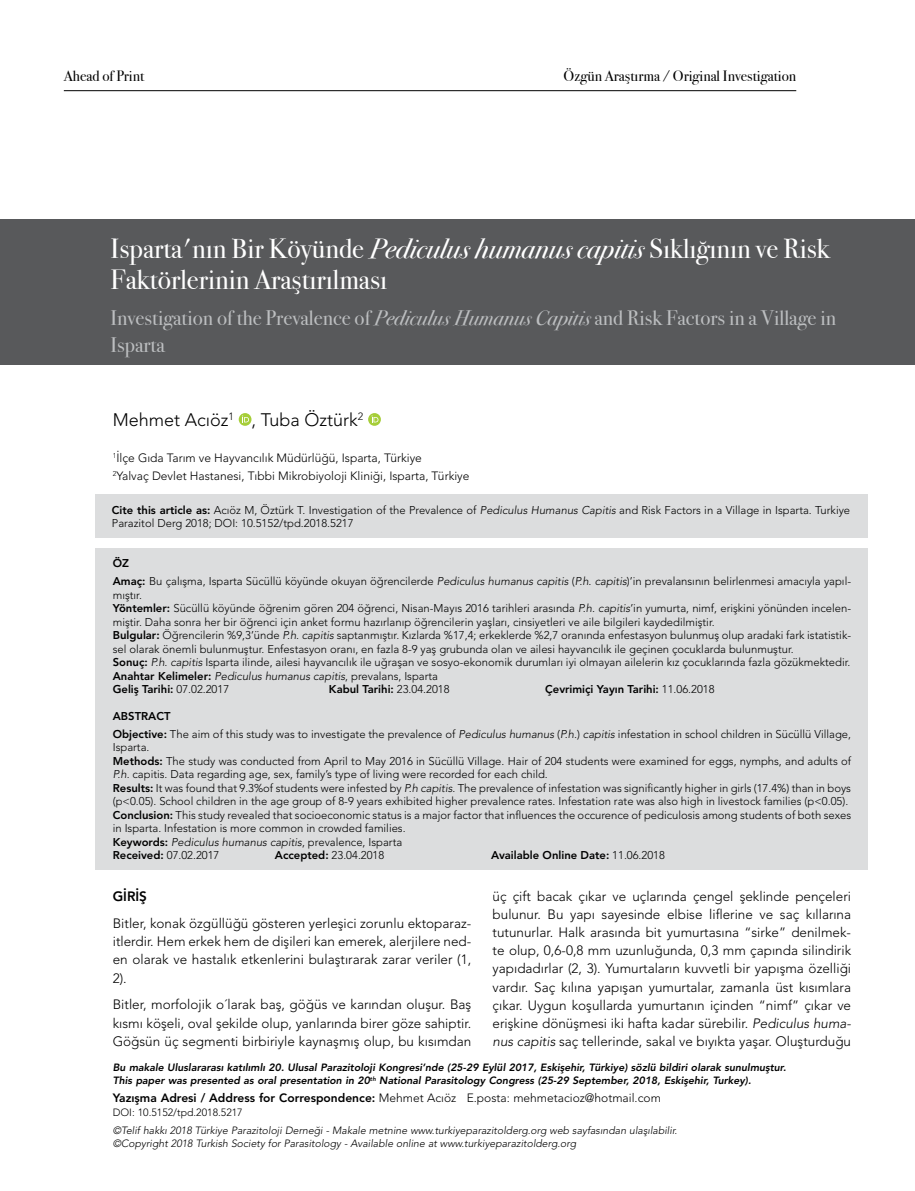
<style>
.page{position:relative;width:915px;height:1191px;background:#fff}
.page>*{position:absolute;margin:0;border:0;box-sizing:border-box;transform-origin:0 0}
.t1{font:27.75px/31.5px "Bodoni Svty Two ITCTT Book";color:#fff}
.t2{font:21px/27px "Bodoni Svty Two ITCTT Book";color:#bcbec0}
.t3{font:300 18px "Avenir LT Std";color:#000}
.t4{font:15px "Bodoni Svty Two ITCTT Book";color:#000}
.t5{font:300 13.5px/18.1px "Avenir LT Std";color:#000;text-align:justify}
.t6{font:800 13.5px "Avenir LT Std";color:#000}
.t7{font:300 12px/17.1px "Avenir LT Std";color:#000}
.t8{font:300 11.25px/13.5px "Avenir LT Std";color:#000}
.t9{font:800 11.25px "Avenir LT Std";color:#000}
.t10{font:italic 800 10.5px/13.5px "Avenir LT Std";color:#000}
.t11{font:italic 300 10.5px/13.5px "Avenir LT Std";color:#000}
.t12{font:300 10.5px "Avenir LT Std";color:#000}
.s1{font-family:"Bodoni Svty Two ITCTT Book Ita"}
.s2{font-weight:800}
.s3{font-style:italic}
.s4{font-weight:300}
</style>
<div class="page">
<hr style="left:64px;top:90px;width:732px;height:1px;background:#000">
<div style="left:0;top:219px;width:914px;height:146px;background:#58595b"></div>
<div style="left:96px;top:548px;width:771px;height:322px;background:#dcddde"></div>
<div style="left:95px;top:494px;width:772px;height:44px;background:#dcddde"></div>
<svg style="left:239px;top:413px;width:12px;height:13px"></svg>
<svg style="left:242px;top:415px;width:7px;height:7px"></svg>
<svg style="left:368px;top:413px;width:13px;height:13px"></svg>
<svg style="left:371px;top:415px;width:7px;height:7px"></svg>
<h3 class="t4" style="left:64px;top:64px;width:82px">Ahead of Print</h3>
<h3 class="t4" style="left:563px;top:64px;width:234px">Özgün Araştırma / Original Investigation</h3>
<h1 class="t1" style="left:111px;top:230px;width:720px">Isparta'nın Bir Köyünde <span class="s1">Pediculus humanus capitis</span> Sıklığının ve Risk<br>Faktörlerinin Araştırılması</h1>
<h2 class="t2" style="left:111px;top:302px;width:726px">Investigation of the Prevalence of <span class="s1">Pediculus Humanus Capitis</span> and Risk Factors in a Village in<br>Isparta</h2>
<h3 class="t3" style="left:113px;top:409px;width:252px">Mehmet Acıöz<sup>1</sup> , Tuba Öztürk<sup>2</sup></h3>
<p class="t7" style="left:113px;top:450px;width:358px"><sup>1</sup>İlçe Gıda Tarım ve Hayvancılık Müdürlüğü, Isparta, Türkiye<br><sup>2</sup>Yalvaç Devlet Hastanesi, Tıbbi Mikrobiyoloji Kliniği, Isparta, Türkiye</p>
<p class="t8" style="left:112px;top:503px;width:739px"><span class="s2">Cite this article as:</span> Acıöz M, Öztürk T. Investigation of the Prevalence of <span class="s3">Pediculus Humanus Capitis</span> and Risk Factors in a Village in Isparta. Turkiye<br>Parazitol Derg 2018; DOI: 10.5152/tpd.2018.5217</p>
<p class="t8" style="left:113px;top:554px;width:739px;line-height:17.7px"><span class="s2">ÖZ<br>Amaç:</span> Bu çalışma, Isparta Sücüllü köyünde okuyan öğrencilerde <span class="s3">Pediculus humanus capitis</span> (<span class="s3">P.h. capitis</span>)’in prevalansının belirlenmesi amacıyla yapıl-</p>
<p class="t8" style="left:113px;top:588px;width:739px">mıştır.<br><span class="s2">Yöntemler:</span> Sücüllü köyünde öğrenim gören 204 öğrenci, Nisan-Mayıs 2016 tarihleri arasında <span class="s3">P.h. capitis</span>’in yumurta, nimf, erişkini yönünden incelen&shy;miştir. Daha sonra her bir öğrenci için anket formu hazırlanıp öğrencilerin yaşları, cinsiyetleri ve aile bilgileri kaydedilmiştir.<br><span class="s2">Bulgular:</span> Öğrencilerin %9,3’ünde <span class="s3">P.h. capitis</span> saptanmıştır. Kızlarda %17,4; erkeklerde %2,7 oranında enfestasyon bulunmuş olup aradaki fark istatistik&shy;sel olarak önemli bulunmuştur. Enfestasyon oranı, en fazla 8-9 yaş grubunda olan ve ailesi hayvancılık ile geçinen çocuklarda bulunmuştur.<br><span class="s2">Sonuç:</span> <span class="s3">P.h. capitis</span> Isparta ilinde, ailesi hayvancılık ile uğraşan ve sosyo-ekonomik durumları iyi olmayan ailelerin kız çocuklarında fazla gözükmektedir.<br><span class="s2">Anahtar Kelimeler:</span> <span class="s3">Pediculus humanus capitis</span>, prevalans, Isparta<br><span class="s2">Geliş Tarihi:</span> 07.02.2017</p>
<p class="t9" style="left:329px;top:682px;width:122px">Kabul Tarihi: <span class="s4">23.04.2018</span></p>
<p class="t9" style="left:545px;top:682px;width:171px">Çevrimiçi Yayın Tarihi: <span class="s4">11.06.2018</span></p>
<p class="t8" style="left:113px;top:707px;width:739px;line-height:17.7px"><span class="s2">ABSTRACT<br>Objective:</span> The aim of this study was to investigate the prevalence of <span class="s3">Pediculus humanus</span> (<span class="s3">P.h.</span>) <span class="s3">capitis</span> infestation in school children in Sücüllü Village,</p>
<p class="t8" style="left:113px;top:740px;width:739px">Isparta.<br><span class="s2">Methods:</span> The study was conducted from April to May 2016 in Sücüllü Village. Hair of 204 students were examined for eggs, nymphs, and adults of <span class="s3">P.h</span>. capitis. Data regarding age, sex, family’s type of living were recorded for each child.<br><span class="s2">Results:</span> It was found that 9.3%of students were infested by <span class="s3">P.h capitis</span>. The prevalence of infestation was significantly higher in girls (17.4%) than in boys (p&lt;0.05). School children in the age group of 8-9 years exhibited higher prevalence rates. Infestation rate was also high in livestock families (p&lt;0.05).<br><span class="s2">Conclusion:</span> This study revealed that socioeconomic status is a major factor that influences the occurence of pediculosis among students of both sexes in Isparta. Infestation is more common in crowded families.<br><span class="s2">Keywords:</span> <span class="s3">Pediculus humanus capitis</span>, prevalence, Isparta<br><span class="s2">Received:</span> 07.02.2017</p>
<p class="t8" style="left:275px;top:848px;width:111px"><span class="s2">Accepted:</span> 23.04.2018</p>
<p class="t9" style="left:491px;top:848px;width:175px">Available Online Date: <span class="s4">11.06.2018</span></p>
<p class="t6" style="left:113px;top:888px;width:36px">GİRİŞ</p>
<p class="t5" style="left:113px;top:913px;width:360px">Bitler, konak özgüllüğü gösteren yerleşici zorunlu ektoparaz&shy;itlerdir. Hem erkek hem de dişileri kan emerek, alerjilere ned&shy;en olarak ve hastalık etkenlerini bulaştırarak zarar veriler (1, 2).</p>
<p class="t5" style="left:113px;top:995px;width:360px">Bitler, morfolojik o´larak baş, göğüs ve karından oluşur. Baş kısmı köşeli, oval şekilde olup, yanlarında birer göze sahiptir.<br>Göğsün üç segmenti birbiriyle kaynaşmış olup, bu kısımdan</p>
<p class="t5" style="left:492px;top:887px;width:360px">üç çift bacak çıkar ve uçlarında çengel şeklinde pençeleri bulunur. Bu yapı sayesinde elbise liflerine ve saç kıllarına tutunurlar. Halk arasında bit yumurtasına “sirke” denilmek&shy;te olup, 0,6-0,8 mm uzunluğunda, 0,3 mm çapında silindirik yapıdadırlar (2, 3). Yumurtaların kuvvetli bir yapışma özelliği vardır. Saç kılına yapışan yumurtalar, zamanla üst kısımlara çıkar. Uygun koşullarda yumurtanın içinden “nimf” çıkar ve erişkine dönüşmesi iki hafta kadar sürebilir. <span class="s3">Pediculus huma&shy;nus capitis</span> saç tellerinde, sakal ve bıyıkta yaşar. Oluşturduğu</p>
<p class="t10" style="left:113px;top:1060px;width:674px">Bu makale Uluslararası katılımlı 20. Ulusal Parazitoloji Kongresi’nde (25-29 Eylül 2017, Eskişehir, Türkiye) sözlü bildiri olarak sunulmuştur.<br>This paper was presented as oral presentation in 20<sup>th</sup> National Parasitology Congress (25-29 September, 2018, Eskişehir, Turkey).</p>
<p class="t7" style="left:113px;top:1089px;width:549px"><span class="s2">Yazışma Adresi / Address for Correspondence:</span> Mehmet Acıöz E.posta: mehmetacioz@hotmail.com</p>
<p class="t12" style="left:113px;top:1105px;width:131px">DOI: 10.5152/tpd.2018.5217</p>
<p class="t11" style="left:113px;top:1123px;width:565px">©Telif hakkı 2018 Türkiye Parazitoloji Derneği - Makale metnine www.turkiyeparazitolderg.org web sayfasından ulaşılabilir. ©Copyright 2018 Turkish Society for Parasitology - Available online at www.turkiyeparazitolderg.org</p>
</div>
